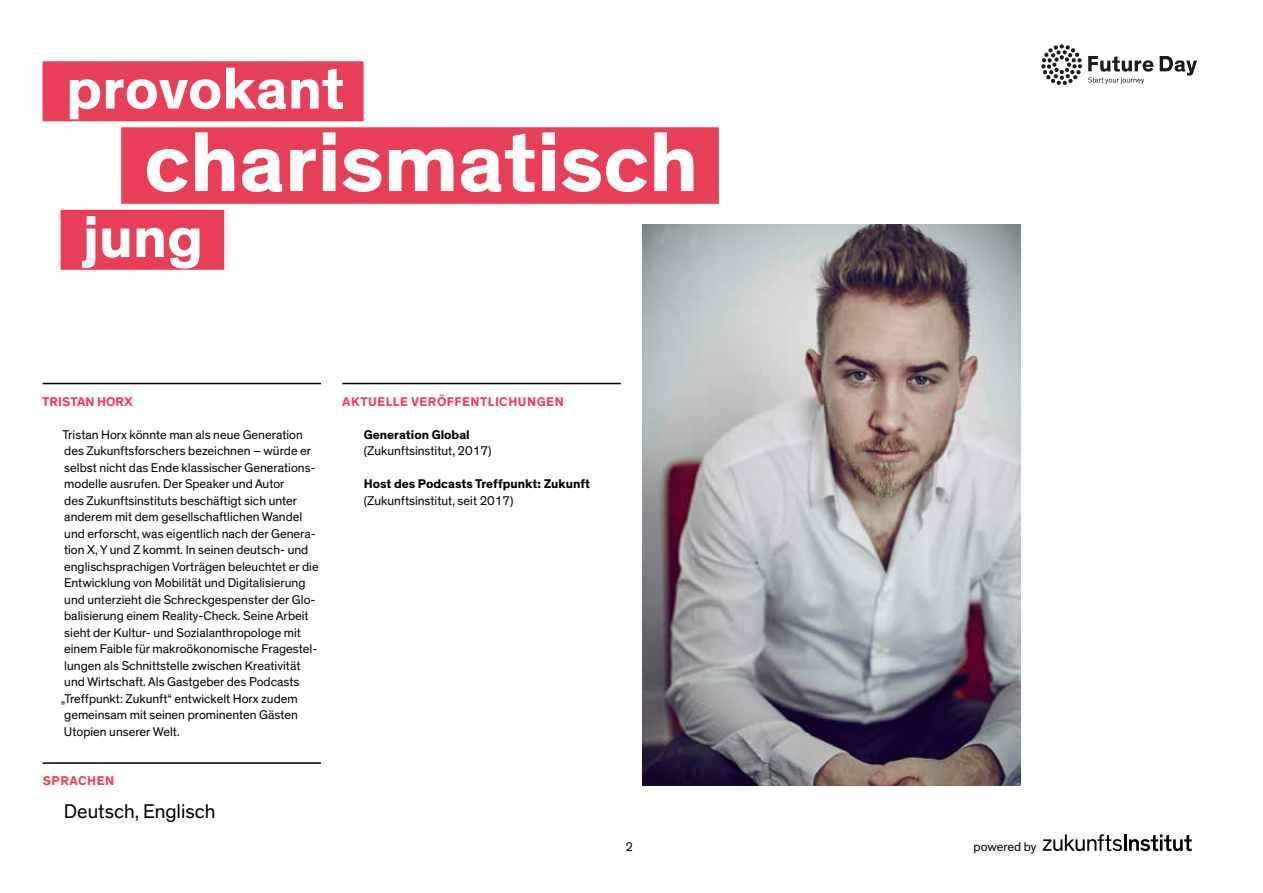
<style>
.page{position:relative;width:1263px;height:893px;background:#fff}
.page>*{position:absolute;margin:0;border:0;box-sizing:border-box;transform-origin:0 0}
.t1{font:700 86.25px "Theinhardt";color:#fff}
.t2{font:700 60px "Theinhardt";color:#fff}
.t3{font:20.25px "Theinhardt";color:#000}
.t4{font:12.9px/16.5px "Theinhardt";color:#000}
.t5{font:700 12.9px "Theinhardt";color:#000}
.t6{font:700 12.9px "Theinhardt";letter-spacing:.04em;color:#e83e57}
.t7{font:700 12.9px "Theinhardt";letter-spacing:.005em;color:#e83e57}
</style>
<div class="page">
<svg style="left:1043px;top:834px;width:149px;height:17px"></svg>
<svg style="left:1088px;top:56px;width:65px;height:28px"></svg>
<svg style="left:1160px;top:56px;width:37px;height:20px"></svg>
<svg style="left:1041px;top:44px;width:41px;height:41px"></svg>
<hr style="left:342px;top:383px;width:279px;height:1px;background:#000">
<hr style="left:43px;top:383px;width:278px;height:1px;background:#000">
<hr style="left:43px;top:762px;width:278px;height:2px;background:#000">
<div style="left:43px;top:61px;width:321px;height:60px;background:#e83e57"></div>
<div style="left:61px;top:210px;width:163px;height:60px;background:#e83e57"></div>
<div style="left:121px;top:127px;width:598px;height:77px;background:#e83e57"></div>
<img style="left:642px;top:224px;width:378px;height:561px">
<h2 class="t2" style="left:66px;top:51px;width:280px">provokant</h2>
<h1 class="t1" style="left:144px;top:108px;width:556px">charismatisch</h1>
<h2 class="t2" style="left:83px;top:200px;width:122px">jung</h2>
<p class="t7" style="left:42px;top:393px;width:92px">TRISTAN HORX</p>
<p class="t4" style="left:61px;top:426px;width:259px">Tristan Horx könnte man als neue Generation des Zukunftsforschers bezeichnen – würde er selbst nicht das Ende klassischer Generations&shy;modelle ausrufen. Der Speaker und Autor<br>des Zukunftsinstituts beschäftigt sich unter anderem mit dem gesellschaftlichen Wandel und erforscht, was eigentlich nach der Genera&shy;tion X, Y und Z kommt. In seinen deutsch- und englischsprachigen Vorträgen beleuchtet er die Entwicklung von Mobilität und Digitalisierung und unterzieht die Schreckgespenster der Glo&shy;balisierung einem Reality-Check. Seine Arbeit sieht der Kultur- und Sozialanthropologe mit einem Faible für makroökonomische Fragestel&shy;lungen als Schnittstelle zwischen Kreativität und Wirtschaft. Als Gastgeber des Podcasts „Treffpunkt: Zukunft“ entwickelt Horx zudem gemeinsam mit seinen prominenten Gästen Utopien unserer Welt.</p>
<p class="t6" style="left:43px;top:773px;width:73px">SPRACHEN</p>
<h3 class="t3" style="left:64px;top:799px;width:153px">Deutsch, Englisch</h3>
<p class="t6" style="left:342px;top:393px;width:223px">AKTUELLE VERÖFFENTLICHUNGEN</p>
<p class="t5" style="left:364px;top:426px;width:108px">Generation Global</p>
<p class="t4" style="left:364px;top:443px;width:129px">(Zukunftsinstitut, 2017)</p>
<p class="t5" style="left:364px;top:476px;width:228px">Host des Podcasts Treffpunkt: Zukunft</p>
<p class="t4" style="left:364px;top:492px;width:151px">(Zukunftsinstitut, seit 2017)</p>
<p class="t4" style="left:625px;top:839px;width:9px">2</p>
<p class="t4" style="left:973px;top:839px;width:65px">powered by</p>
</div>
